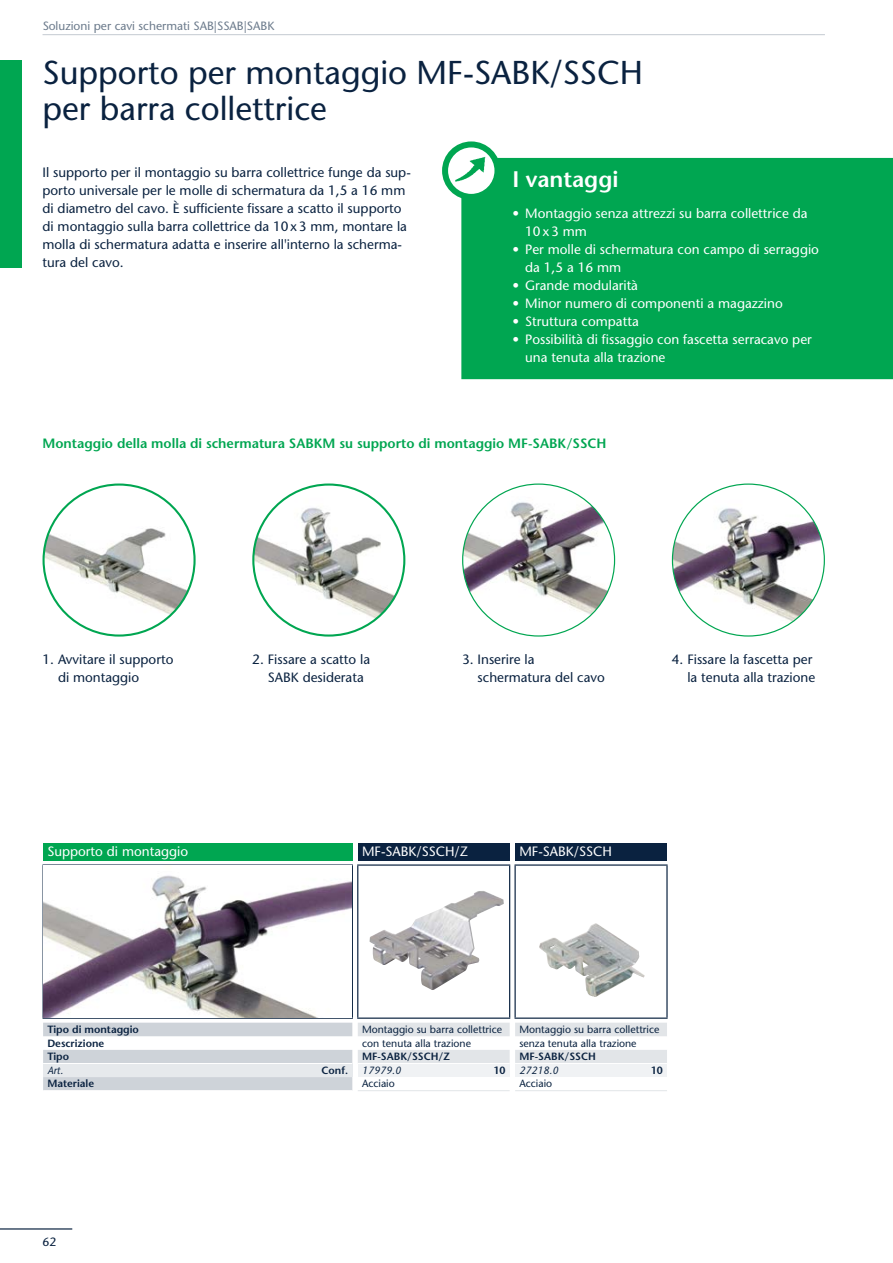
<style>
.page{position:relative;width:893px;height:1263px;background:#fff}
.page>*{position:absolute;margin:0;border:0;box-sizing:border-box;transform-origin:0 0}
.t1{font:500 33px/36px "Stone Sans Std";color:#0a2240}
.t2{font:600 22.5px "Stone Sans Std";color:#fff}
.t3{font:500 13.5px/18px "Stone Sans Std";color:#0a2240}
.t4{font:500 13.5px/18px "Stone Sans Std";color:#fff}
.t5{font:600 13.5px "Stone Sans Std";color:#00a651}
.t6{font:500 12px "Stone Sans Std";color:#6c7b8c}
.t7{font:500 12px "Stone Sans Std";color:#0a2240}
.t8{font:500 10.5px/13.6px "Stone Sans Std";color:#0a2240}
.t9{font:600 10.5px/13.6px "Stone Sans Std";color:#0a2240}
.t10{font:italic 500 10.5px "Stone Sans Std";color:#0a2240}
</style>
<div class="page">
<img style="left:44px;top:484px;width:151px;height:151px;border-radius:75px">
<img style="left:463px;top:484px;width:152px;height:152px;border-radius:76px">
<img style="left:253px;top:484px;width:151px;height:151px;border-radius:75px">
<img style="left:672px;top:487px;width:152px;height:148px">
<div style="left:43px;top:843px;width:309px;height:17px;background:#00a651"></div>
<svg style="left:43px;top:1023px;width:309px;height:67px"></svg>
<div style="left:43px;top:1063px;width:309px;height:14px;background:#e6e9ec"></div>
<hr style="left:43px;top:1063px;width:309px;height:1px;background:#fff">
<hr style="left:43px;top:864px;width:310px;height:2px;background:#0a2240">
<hr style="left:43px;top:866px;width:1px;height:151px;background:#0a2240">
<hr style="left:352px;top:866px;width:1px;height:151px;background:#0a2240">
<hr style="left:43px;top:1017px;width:310px;height:2px;background:#0a2240">
<img style="left:44px;top:875px;width:308px;height:142px">
<div style="left:358px;top:843px;width:152px;height:17px;background:#0a2240"></div>
<div style="left:358px;top:1063px;width:152px;height:14px;background:#f0f2f4"></div>
<hr style="left:357px;top:864px;width:153px;height:2px;background:#0a2240">
<hr style="left:357px;top:866px;width:1px;height:151px;background:#0a2240">
<hr style="left:509px;top:866px;width:1px;height:151px;background:#0a2240">
<hr style="left:357px;top:1017px;width:153px;height:2px;background:#0a2240">
<hr style="left:358px;top:1063px;width:152px;height:1px;background:#fff">
<hr style="left:358px;top:1090px;width:152px;height:1px;background:#e2e5e8">
<img style="left:369px;top:891px;width:135px;height:99px">
<div style="left:515px;top:843px;width:152px;height:17px;background:#0a2240"></div>
<svg style="left:358px;top:1023px;width:309px;height:40px"></svg>
<div style="left:515px;top:1063px;width:152px;height:14px;background:#f0f2f4"></div>
<hr style="left:514px;top:864px;width:154px;height:2px;background:#0a2240">
<hr style="left:514px;top:866px;width:2px;height:151px;background:#0a2240">
<hr style="left:666px;top:866px;width:2px;height:151px;background:#0a2240">
<hr style="left:514px;top:1017px;width:154px;height:2px;background:#0a2240">
<hr style="left:515px;top:1063px;width:152px;height:1px;background:#fff">
<hr style="left:515px;top:1090px;width:152px;height:1px;background:#e2e5e8">
<img style="left:539px;top:923px;width:106px;height:74px">
<hr style="left:43px;top:34px;width:782px;height:1px;background:#ced3d9">
<div style="left:0;top:60px;width:21px;height:207px;background:#00a651"></div>
<div style="left:461px;top:158px;width:432px;height:221px;background:#00a651"></div>
<svg style="left:445px;top:144px;width:52px;height:53px"></svg>
<img style="left:448px;top:147px;width:46px;height:47px;border-radius:23px">
<div style="left:442px;top:141px;width:58px;height:59px;border:6px solid #00a651;border-radius:50%"></div>
<hr style="left:0;top:1228px;width:72px;height:1px;background:#0a2240">
<p class="t6" style="left:43px;top:19px;width:233px">Soluzioni per cavi schermati SAB|SSAB|SABK</p>
<h1 class="t1" style="left:43px;top:54px;width:602px">Supporto per montaggio MF-SABK/SSCH per barra collettrice</h1>
<p class="t3" style="left:43px;top:164px;width:370px">Il supporto per il montaggio su barra collettrice funge da sup&shy;porto universale per le molle di schermatura da 1,5 a 16 mm di diametro del cavo. È sufficiente fissare a scatto il supporto di montaggio sulla barra collettrice da 10x3 mm, montare la molla di schermatura adatta e inserire all'interno la scherma&shy;tura del cavo.</p>
<h2 class="t2" style="left:512px;top:166px;width:108px">I vantaggi</h2>
<p class="t4" style="left:525px;top:204px;width:284px;text-indent:-13px">• Montaggio senza attrezzi su barra collettrice da<br>10x3 mm</p>
<p class="t4" style="left:525px;top:240px;width:295px;text-indent:-13px">• Per molle di schermatura con campo di serraggio da 1,5 a 16 mm</p>
<p class="t4" style="left:512px;top:276px;width:127px">• Grande modularità</p>
<p class="t4" style="left:512px;top:294px;width:272px">• Minor numero di componenti a magazzino</p>
<p class="t4" style="left:512px;top:312px;width:128px">• Struttura compatta</p>
<p class="t4" style="left:525px;top:330px;width:288px;text-indent:-13px">• Possibilità di fissaggio con fascetta serracavo per una tenuta alla trazione</p>
<p class="t5" style="left:43px;top:435px;width:566px">Montaggio della molla di schermatura SABKM su supporto di montaggio MF-SABK/SSCH</p>
<p class="t3" style="left:58px;top:650px;width:117px;text-indent:-15px">1. Avvitare il supporto di montaggio</p>
<p class="t3" style="left:478px;top:650px;width:129px;text-indent:-15px">3. Inserire la schermatura del cavo</p>
<p class="t3" style="left:268px;top:650px;width:104px;text-indent:-15px">2. Fissare a scatto la<br>SABK desiderata</p>
<p class="t3" style="left:672px;top:650px;width:145px;text-align:right">4. Fissare la fascetta per la tenuta alla trazione</p>
<p class="t4" style="left:47px;top:842px;width:142px">Supporto di montaggio</p>
<p class="t4" style="left:362px;top:842px;width:108px">MF-SABK/SSCH/Z</p>
<p class="t4" style="left:519px;top:842px;width:94px">MF-SABK/SSCH</p>
<p class="t9" style="left:47px;top:1022px;width:93px">Tipo di montaggio<br>Descrizione<br>Tipo</p>
<p class="t10" style="left:47px;top:1064px;width:17px">Art.</p>
<p class="t9" style="left:321px;top:1063px;width:28px">Conf.</p>
<p class="t9" style="left:47px;top:1077px;width:48px">Materiale</p>
<p class="t8" style="left:362px;top:1022px;width:142px">Montaggio su barra collettrice con tenuta alla trazione</p>
<p class="t9" style="left:362px;top:1050px;width:89px">MF-SABK/SSCH/Z</p>
<p class="t10" style="left:362px;top:1064px;width:41px">17979.0</p>
<p class="t9" style="left:493px;top:1063px;width:14px">10</p>
<p class="t8" style="left:362px;top:1077px;width:34px">Acciaio</p>
<p class="t8" style="left:519px;top:1022px;width:142px">Montaggio su barra collettrice senza tenuta alla trazione</p>
<p class="t9" style="left:519px;top:1050px;width:78px">MF-SABK/SSCH</p>
<p class="t10" style="left:519px;top:1064px;width:41px">27218.0</p>
<p class="t9" style="left:651px;top:1063px;width:14px">10</p>
<p class="t8" style="left:519px;top:1077px;width:34px">Acciaio</p>
<p class="t7" style="left:43px;top:1235px;width:15px">62</p>
</div>
